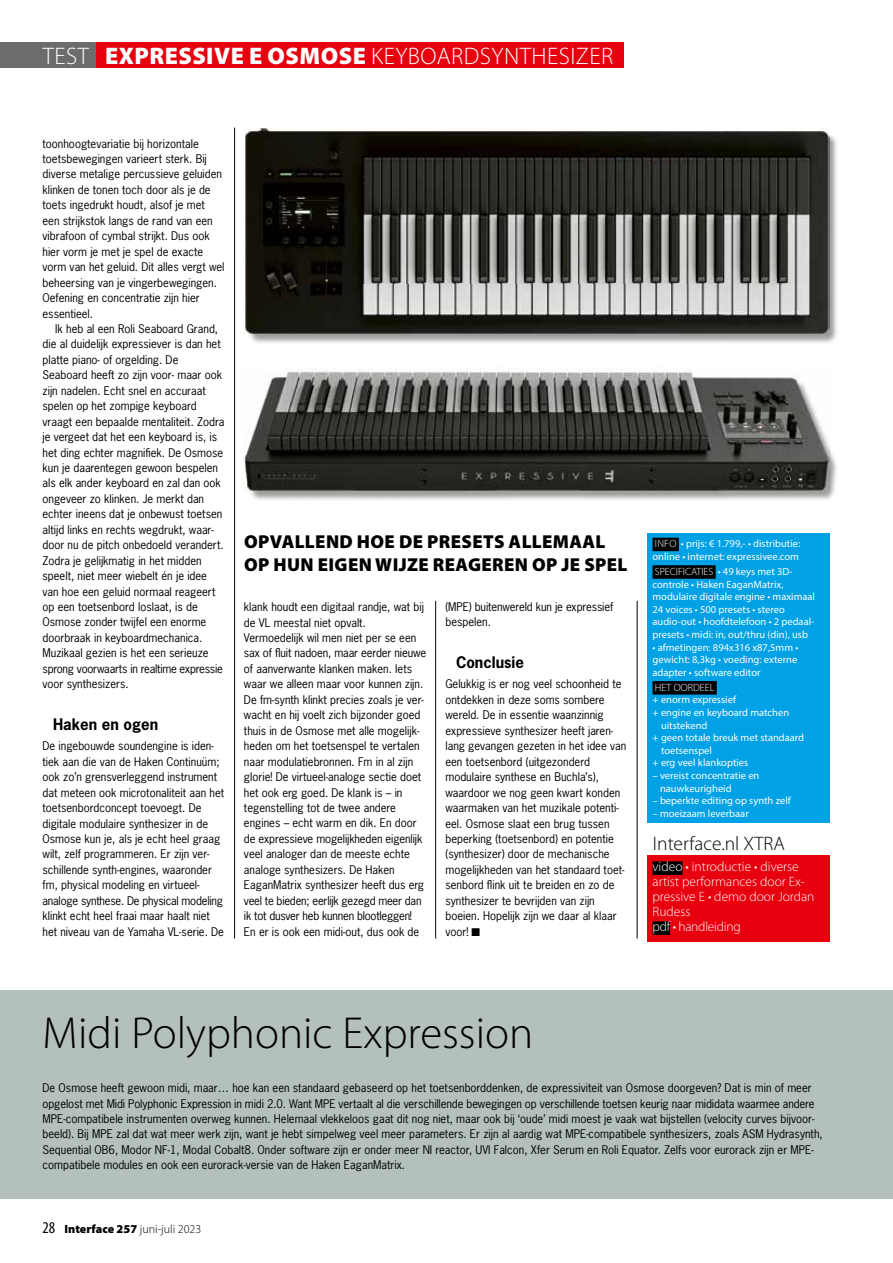
<style>
.page{position:relative;width:893px;height:1263px;background:#fff}
.page>*{position:absolute;margin:0;border:0;box-sizing:border-box;transform-origin:0 0}
.t1{font:300 45px "Myriad Pro";color:#000}
.t2{font:300 24px "Myriad Pro";letter-spacing:.02em;color:#fff}
.t3{font:300 19.5px "Myriad Pro";color:#000}
.t4{font:900 18.75px/22.5px "Myriad Pro";letter-spacing:.02em;color:#000}
.t5{font:700 15px "News Gothic Std";color:#000}
.t6{font:300 13.5px/15px "Myriad Pro";color:#fff}
.t7{font:300 12px "Myriad Pro";color:#000}
.t8{font:11.25px/15.5px "News Gothic Std";color:#000}
.t9{font:10.5px/12.6px "Myriad Pro";color:#fff}
.t10{font:300 10.5px "Myriad Pro";color:#fff}
.s1{font-weight:900}
.s2{font-weight:300}
.s3{font-weight:400;font-stretch:condensed;font-size:16.5px}
</style>
<div class="page">
<div style="left:0;top:43px;width:247px;height:25px;background:#6a6c6e"></div>
<div style="left:96px;top:43px;width:527px;height:25px;background:#e7000e"></div>
<div style="left:0;top:990px;width:893px;height:209px;background:#b3c1ba"></div>
<div style="left:647px;top:855px;width:182px;height:86px;background:#e7000e"></div>
<div style="left:652px;top:861px;width:30px;height:14px;background:#000"></div>
<div style="left:652px;top:921px;width:18px;height:14px;background:#000"></div>
<div style="left:647px;top:533px;width:182px;height:290px;background:#00a1e5"></div>
<div style="left:652px;top:538px;width:27px;height:13px;background:#000"></div>
<div style="left:652px;top:565px;width:64px;height:14px;background:#000"></div>
<div style="left:652px;top:681px;width:65px;height:13px;background:#000"></div>
<img style="left:250px;top:132px;width:587px;height:211px">
<img style="left:244px;top:128px;width:38px;height:52px">
<img style="left:724px;top:128px;width:105px;height:208px">
<img style="left:244px;top:180px;width:3px;height:153px">
<img style="left:247px;top:130px;width:477px;height:206px">
<img style="left:251px;top:445px;width:586px;height:55px">
<img style="left:287px;top:367px;width:406px;height:6px">
<img style="left:244px;top:450px;width:3px;height:42px">
<img style="left:247px;top:373px;width:582px;height:120px">
<hr style="left:234px;top:128px;width:1px;height:810px;background:#000">
<hr style="left:435px;top:601px;width:1px;height:337px;background:#000">
<hr style="left:637px;top:601px;width:1px;height:337px;background:#000">
<h2 class="t2" style="left:43px;top:42px;width:572px">TEST <span class="s1">EXPRESSIVE E OSMOSE</span> KEYBOARDSYNTHESIZER</h2>
<p class="t8" style="left:43px;top:136px;width:184px">toonhoogtevariatie bij horizontale toetsbewegingen varieert sterk. Bij diverse metalige percussieve geluiden klinken de tonen toch door als je de toets ingedrukt houdt, alsof je met een strijkstok langs de rand van een vibrafoon of cymbal strijkt. Dus ook hier vorm je met je spel de exacte vorm van het geluid. Dit alles vergt wel beheersing van je vingerbewegingen.<br>Oefening en concentratie zijn hier essentieel.</p>
<p class="t8" style="left:43px;top:321px;width:184px;text-indent:13px">Ik heb al een Roli Seaboard Grand, die al duidelijk expressiever is dan het platte piano- of orgelding. De Seaboard heeft zo zijn voor- maar ook zijn nadelen. Echt snel en accuraat spelen op het zompige keyboard vraagt een bepaalde mentaliteit. Zodra je vergeet dat het een keyboard is, is het ding echter magnifiek. De Osmose kun je daarentegen gewoon bespelen als elk ander keyboard en zal dan ook ongeveer zo klinken. Je merkt dan echter ineens dat je onbewust toetsen altijd links en rechts wegdrukt, waar&shy;door nu de pitch onbedoeld verandert.<br>Zodra je gelijkmatig in het midden speelt, niet meer wiebelt én je idee van hoe een geluid normaal reageert op een toetsenbord loslaat, is de Osmose zonder twijfel een enorme doorbraak in keyboardmechanica.<br>Muzikaal gezien is het een serieuze sprong voorwaarts in realtime expressie voor synthesizers.</p>
<h3 class="t5" style="left:53px;top:714px;width:107px">Haken en ogen</h3>
<p class="t8" style="left:43px;top:738px;width:183px">De ingebouwde soundengine is iden&shy;tiek aan die van de Haken Continuüm; ook zo’n grensverleggend instrument dat meteen ook microtonaliteit aan het toetsenbordconcept toevoegt. De digitale modulaire synthesizer in de Osmose kun je, als je echt heel graag wilt, zelf programmeren. Er zijn ver&shy;schillende synth-engines, waaronder fm, physical modeling en virtueel&shy;analoge synthese. De physical modeling klinkt echt heel fraai maar haalt niet het niveau van de Yamaha VL-serie. De</p>
<h3 class="t4" style="left:244px;top:531px;width:385px">OPVALLEND HOE DE PRESETS ALLEMAAL<br>OP HUN EIGEN WIJZE REAGEREN OP JE SPEL</h3>
<p class="t8" style="left:244px;top:599px;width:184px">klank houdt een digitaal randje, wat bij de VL meestal niet opvalt.<br>Vermoedelijk wil men niet per se een sax of fluit nadoen, maar eerder nieuwe of aanverwante klanken maken. Iets waar we alleen maar voor kunnen zijn.<br>De fm-synth klinkt precies zoals je ver&shy;wacht en hij voelt zich bijzonder goed thuis in de Osmose met alle mogelijk&shy;heden om het toetsenspel te vertalen naar modulatiebronnen. Fm in al zijn glorie! De virtueel-analoge sectie doet het ook erg goed. De klank is – in tegenstelling tot de twee andere engines – echt warm en dik. En door de expressieve mogelijkheden eigenlijk veel analoger dan de meeste echte analoge synthesizers. De Haken EaganMatrix synthesizer heeft dus erg veel te bieden; eerlijk gezegd meer dan ik tot dusver heb kunnen blootleggen!<br>En er is ook een midi-out, dus ook de</p>
<p class="t8" style="left:445px;top:599px;width:169px">(MPE) buitenwereld kun je expressief bespelen.</p>
<h3 class="t5" style="left:456px;top:652px;width:69px">Conclusie</h3>
<p class="t8" style="left:445px;top:676px;width:182px">Gelukkig is er nog veel schoonheid te ontdekken in deze soms sombere wereld. De in essentie waanzinnig expressieve synthesizer heeft jaren&shy;lang gevangen gezeten in het idee van een toetsenbord (uitgezonderd modulaire synthese en Buchla’s), waardoor we nog geen kwart konden waarmaken van het muzikale potenti&shy;eel. Osmose slaat een brug tussen beperking (toetsenbord) en potentie (synthesizer) door de mechanische mogelijkheden van het standaard toet&shy;senbord flink uit te breiden en zo de synthesizer te bevrijden van zijn boeien. Hopelijk zijn we daar al klaar voor! ■</p>
<p class="t9" style="left:652px;top:537px;width:149px"><span class="s2">INFO</span> • prijs: € 1.799,- • distributie: online • internet: expressivee.com</p>
<p class="t9" style="left:652px;top:565px;width:164px"><span class="s2">SPECIFICATIES</span> • 49 keys met 3D&shy;controle • Haken EaganMatrix, modulaire digitale engine • maximaal 24 voices • 500 presets • stereo audio-out • hoofdtelefoon • 2 pedaal&shy;presets • midi: in, out/thru (din), usb</p>
<p class="t9" style="left:652px;top:641px;width:147px;text-align:justify">• afmetingen: 894x316 x87,5mm • gewicht: 8,3kg • voeding: externe adapter • software editor</p>
<p class="t10" style="left:655px;top:681px;width:61px">HET OORDEEL</p>
<p class="t9" style="left:652px;top:693px;width:85px">+ enorm expressief</p>
<p class="t9" style="left:652px;top:706px;width:138px">+ engine en keyboard matchen</p>
<p class="t9" style="left:661px;top:719px;width:48px">uitstekend</p>
<p class="t9" style="left:652px;top:731px;width:153px">+ geen totale breuk met standaard</p>
<p class="t9" style="left:661px;top:744px;width:53px">toetsenspel</p>
<p class="t9" style="left:652px;top:756px;width:97px">+ erg veel klankopties</p>
<p class="t9" style="left:660px;top:769px;width:101px;text-indent:-7px">– vereist concentratie en nauwkeurigheid</p>
<p class="t9" style="left:652px;top:794px;width:140px">– beperkte editing op synth zelf</p>
<p class="t9" style="left:652px;top:807px;width:98px">– moeizaam leverbaar</p>
<h3 class="t3" style="left:653px;top:833px;width:133px">Interface.nl XTRA</h3>
<p class="t6" style="left:652px;top:859px;width:163px">video • introductie • diverse artist performances door Ex&shy;pressive E • demo door Jordan<br>Rudess<br>pdf • handleiding</p>
<h1 class="t1" style="left:43px;top:1008px;width:492px">Midi Polyphonic Expression</h1>
<p class="t8" style="left:43px;top:1080px;width:782px">De Osmose heeft gewoon midi, maar… hoe kan een standaard gebaseerd op het toetsenborddenken, de expressiviteit van Osmose doorgeven? Dat is min of meer opgelost met Midi Polyphonic Expression in midi 2.0. Want MPE vertaalt al die verschillende bewegingen op verschillende toetsen keurig naar mididata waarmee andere MPE-compatibele instrumenten overweg kunnen. Helemaal vlekkeloos gaat dit nog niet, maar ook bij ‘oude’ midi moest je vaak wat bijstellen (velocity curves bijvoor&shy;beeld). Bij MPE zal dat wat meer werk zijn, want je hebt simpelweg veel meer parameters. Er zijn al aardig wat MPE-compatibele synthesizers, zoals ASM Hydrasynth, Sequential OB6, Modor NF-1, Modal Cobalt8. Onder software zijn er onder meer NI reactor, UVI Falcon, Xfer Serum en Roli Equator. Zelfs voor eurorack zijn er MPE&shy;compatibele modules en ook een eurorack-versie van de Haken EaganMatrix.</p>
<p class="t7" style="left:43px;top:1222px;width:160px"><span class="s3">28</span> <span class="s1">Interface 257</span> juni-juli 2023</p>
</div>
